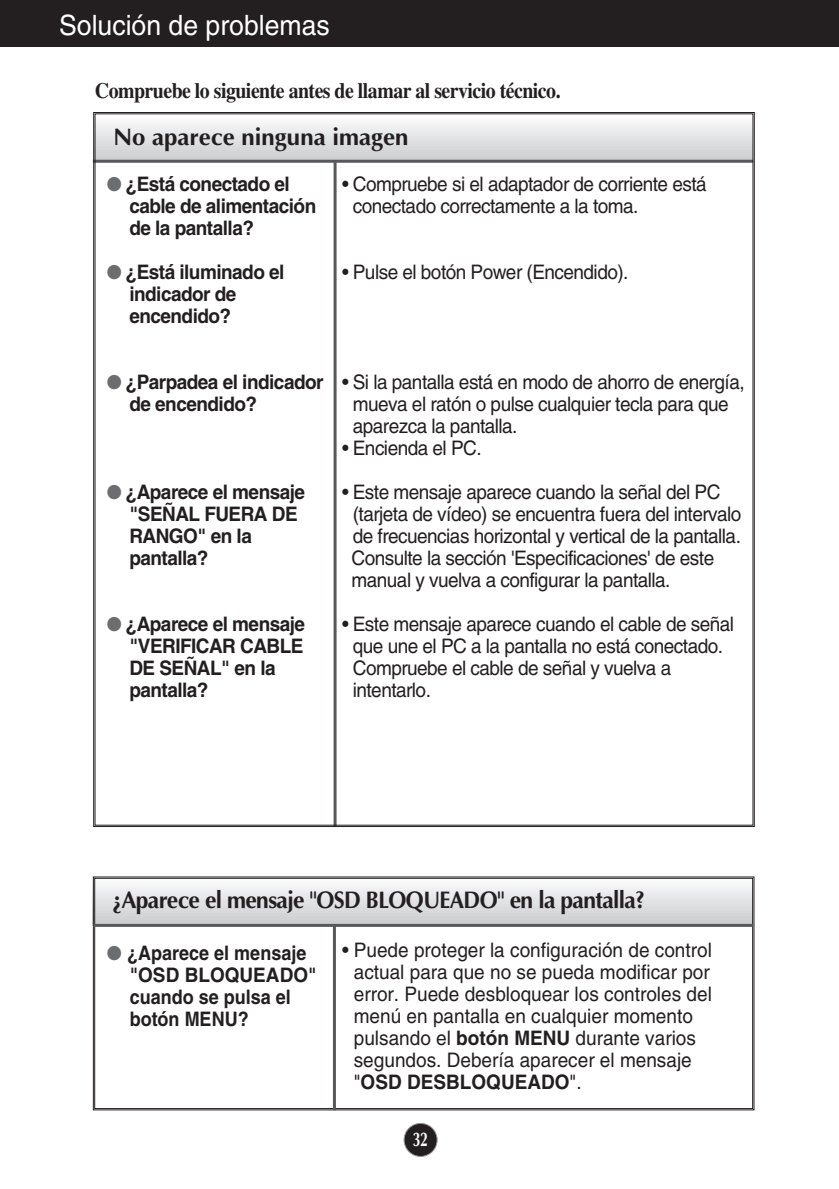
<style>
.page{position:relative;width:839px;height:1189px;background:#fff}
.page>*{position:absolute;margin:0;border:0;box-sizing:border-box;transform-origin:0 0}
.t1{font:28px "Helvetica";color:#fff;scale:.95 1}
.t2{font:700 24px "Optima";letter-spacing:-.03em;color:#231f20;scale:.95 1}
.t3{font:700 24px "Optima";color:#231f20}
.t4{font:700 22px "Times";letter-spacing:-.025em;color:#231f20;scale:.9 1}
.t5{font:20px/22px "Helvetica";letter-spacing:-.03em;color:#231f20;scale:.95 1}
.t6{font:20px/22px "Helvetica";color:#231f20;scale:.95 1}
.t7{font:700 20px/22px "Helvetica";letter-spacing:-.03em;color:#231f20;scale:.95 1}
.t8{font:700 20px/22px "Helvetica";color:#231f20;scale:.9 1}
.t9{font:700 20px "Optima";color:#fff;scale:.7 1}
.s1{color:#6c6d70}
.s2{font-weight:700}
</style>
<div class="page">
<div style="left:404px;top:1123px;width:33px;height:33px;background:#231f20;border-radius:50%"></div>
<div style="left:403px;top:1123px;width:34px;height:34px;border:2px solid #939598;border-radius:50%"></div>
<div style="left:0;top:0;width:839px;height:47px;background:#231f20"></div>
<hr style="left:93px;top:880px;width:659px;height:3px;background:#f9f9f9">
<hr style="left:93px;top:883px;width:659px;height:3px;background:#f4f5f5">
<hr style="left:93px;top:886px;width:659px;height:3px;background:#f0f0f1">
<hr style="left:93px;top:889px;width:659px;height:2px;background:#ececee">
<hr style="left:93px;top:891px;width:659px;height:2px;background:#e9eaeb">
<hr style="left:93px;top:893px;width:659px;height:3px;background:#e5e6e8">
<hr style="left:93px;top:896px;width:659px;height:2px;background:#e1e2e4">
<hr style="left:93px;top:898px;width:659px;height:3px;background:#dedfe1">
<hr style="left:93px;top:901px;width:659px;height:3px;background:#dbdcde">
<hr style="left:93px;top:904px;width:659px;height:3px;background:#d7d8da">
<hr style="left:93px;top:907px;width:659px;height:3px;background:#d3d4d6">
<hr style="left:93px;top:910px;width:659px;height:2px;background:#cfd0d2">
<hr style="left:93px;top:912px;width:659px;height:3px;background:#cccdcf">
<hr style="left:93px;top:915px;width:659px;height:3px;background:#c9cacc">
<hr style="left:93px;top:918px;width:659px;height:3px;background:#c5c6c8">
<hr style="left:93px;top:921px;width:659px;height:3px;background:#c1c2c4">
<div style="left:93px;top:876px;width:661px;height:234px;border:1px solid #231f20"></div>
<div style="left:94px;top:878px;width:658px;height:230px;border:1px solid #231f20"></div>
<hr style="left:94px;top:117px;width:658px;height:3px;background:#fbfbfb">
<hr style="left:94px;top:120px;width:658px;height:3px;background:#f6f6f7">
<hr style="left:94px;top:123px;width:658px;height:3px;background:#f1f2f3">
<hr style="left:94px;top:126px;width:658px;height:3px;background:#ededee">
<hr style="left:94px;top:129px;width:658px;height:3px;background:#e8e9ea">
<hr style="left:94px;top:132px;width:658px;height:3px;background:#e3e4e6">
<hr style="left:94px;top:135px;width:658px;height:3px;background:#dfe0e2">
<hr style="left:94px;top:138px;width:658px;height:3px;background:#dbdcde">
<hr style="left:94px;top:141px;width:658px;height:3px;background:#d7d8da">
<hr style="left:94px;top:144px;width:658px;height:2px;background:#d4d5d7">
<hr style="left:94px;top:146px;width:658px;height:3px;background:#d0d1d3">
<hr style="left:94px;top:149px;width:658px;height:3px;background:#cccdcf">
<hr style="left:94px;top:152px;width:658px;height:3px;background:#c8c9cb">
<hr style="left:94px;top:155px;width:658px;height:2px;background:#c5c6c8">
<hr style="left:94px;top:157px;width:658px;height:3px;background:#c2c3c5">
<hr style="left:333px;top:162px;width:3px;height:665px;background:#57585a">
<hr style="left:93px;top:160px;width:660px;height:3px;background:#57585a">
<hr style="left:333px;top:925px;width:3px;height:185px;background:#57585a">
<hr style="left:94px;top:924px;width:659px;height:3px;background:#57585a">
<h1 class="t1" style="left:59px;top:15px;width:286px">Solución de problemas</h1>
<p class="t4" style="left:95px;top:83px;width:519px">Compruebe lo siguiente antes de llamar al servicio técnico.</p>
<p class="t3" style="left:113px;top:127px;width:296px">No aparece ninguna imagen</p>
<p class="t7" style="left:129px;top:175px;width:198px;text-indent:-23px"><span class="s1">●</span> ¿Está conectado el cable de alimentación de la pantalla?</p>
<p class="t7" style="left:129px;top:263px;width:165px;text-indent:-23px"><span class="s1">●</span> ¿Está iluminado el indicador de encendido?</p>
<p class="t5" style="left:353px;top:175px;width:374px;text-indent:-11px">• Compruebe si el adaptador de corriente está conectado correctamente a la toma.</p>
<p class="t5" style="left:342px;top:263px;width:303px">• Pulse el botón Power (Encendido).</p>
<p class="t7" style="left:129px;top:373px;width:206px;text-indent:-23px"><span class="s1">●</span> ¿Parpadea el indicador de encendido?</p>
<p class="t7" style="left:129px;top:483px;width:186px;text-indent:-23px"><span class="s1">●</span> ¿Aparece el mensaje "SEÑAL FUERA DE<br>RANGO" en la pantalla?</p>
<p class="t7" style="left:129px;top:615px;width:186px;text-indent:-23px"><span class="s1">●</span> ¿Aparece el mensaje "VERIFICAR CABLE<br>DE SEÑAL" en la pantalla?</p>
<p class="t5" style="left:353px;top:373px;width:414px;text-indent:-11px">• Si la pantalla está en modo de ahorro de energía, mueva el ratón o pulse cualquier tecla para que aparezca la pantalla.</p>
<p class="t5" style="left:342px;top:439px;width:148px">• Encienda el PC.</p>
<p class="t5" style="left:351px;top:483px;width:412px;text-indent:-9px">• Este mensaje aparece cuando la señal del PC (tarjeta de vídeo) se encuentra fuera del intervalo de frecuencias horizontal y vertical de la pantalla.<br>Consulte la sección 'Especificaciones' de este manual y vuelva a configurar la pantalla.</p>
<p class="t5" style="left:353px;top:615px;width:403px;text-indent:-11px">• Este mensaje aparece cuando el cable de señal que une el PC a la pantalla no está conectado.<br>Compruebe el cable de señal y vuelva a intentarlo.</p>
<p class="t2" style="left:112px;top:890px;width:563px">¿Aparece el mensaje "OSD BLOQUEADO" en la pantalla?</p>
<p class="t8" style="left:130px;top:943px;width:209px;text-indent:-23px"><span class="s1">●</span> ¿Aparece el mensaje "OSD BLOQUEADO" cuando se pulsa el botón MENU?</p>
<p class="t6" style="left:354px;top:941px;width:378px;text-indent:-12px">• Puede proteger la configuración de control actual para que no se pueda modificar por error. Puede desbloquear los controles del menú en pantalla en cualquier momento pulsando el <span class="s2">botón MENU</span> durante varios segundos. Debería aparecer el mensaje "<span class="s2">OSD DESBLOQUEADO</span>".</p>
<p class="t9" style="left:413px;top:1131px;width:23px">32</p>
</div>
